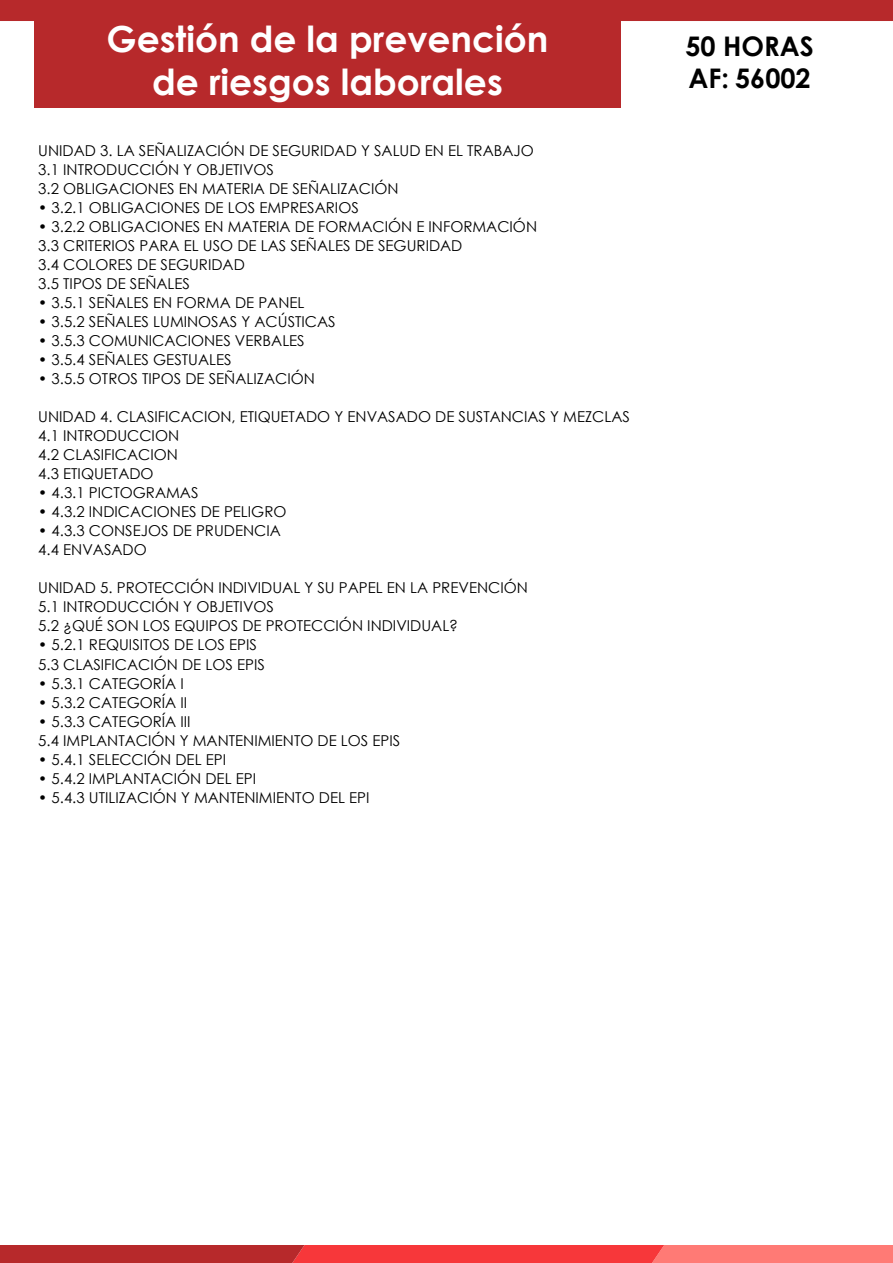
<style>
.page{position:relative;width:893px;height:1263px;background:#fff}
.page>*{position:absolute;margin:0;border:0;box-sizing:border-box;transform-origin:0 0}
.t1{font:700 36px/43.2px "Century Gothic";color:#fff;text-align:center}
.t2{font:700 27px/32.4px "Century Gothic";color:#000}
.t3{font:15px/19px "Century Gothic";color:#000}
</style>
<div class="page">
<div style="left:0;top:0;width:893px;height:21px;background:#b7292b"></div>
<div style="left:34px;top:0;width:586px;height:107px;background:#b7292b"></div>
<svg style="left:0;top:1245px;width:893px;height:18px;background:#e34444"></svg>
<h1 class="t1" style="left:106px;top:16px;width:444px">Gestión de la prevención de riesgos laborales</h1>
<p class="t3" style="left:38px;top:140px;width:497px">UNIDAD 3. LA SEÑALIZACIÓN DE SEGURIDAD Y SALUD EN EL TRABAJO<br>3.1 INTRODUCCIÓN Y OBJETIVOS<br>3.2 OBLIGACIONES EN MATERIA DE SEÑALIZACIÓN</p>
<p class="t3" style="left:38px;top:198px;width:322px">• 3.2.1 OBLIGACIONES DE LOS EMPRESARIOS</p>
<p class="t3" style="left:38px;top:217px;width:500px">• 3.2.2 OBLIGACIONES EN MATERIA DE FORMACIÓN E INFORMACIÓN 3.3 CRITERIOS PARA EL USO DE LAS SEÑALES DE SEGURIDAD<br>3.4 COLORES DE SEGURIDAD<br>3.5 TIPOS DE SEÑALES</p>
<p class="t3" style="left:38px;top:293px;width:268px">• 3.5.1 SEÑALES EN FORMA DE PANEL</p>
<p class="t3" style="left:38px;top:312px;width:299px">• 3.5.2 SEÑALES LUMINOSAS Y ACÚSTICAS</p>
<p class="t3" style="left:38px;top:331px;width:268px">• 3.5.3 COMUNICACIONES VERBALES</p>
<p class="t3" style="left:38px;top:350px;width:195px">• 3.5.4 SEÑALES GESTUALES</p>
<p class="t3" style="left:38px;top:369px;width:278px">• 3.5.5 OTROS TIPOS DE SEÑALIZACIÓN</p>
<p class="t3" style="left:38px;top:407px;width:593px">UNIDAD 4. CLASIFICACION, ETIQUETADO Y ENVASADO DE SUSTANCIAS Y MEZCLAS<br>4.1 INTRODUCCION<br>4.2 CLASIFICACION<br>4.3 ETIQUETADO</p>
<p class="t3" style="left:38px;top:483px;width:162px">• 4.3.1 PICTOGRAMAS</p>
<p class="t3" style="left:38px;top:502px;width:250px">• 4.3.2 INDICACIONES DE PELIGRO</p>
<p class="t3" style="left:38px;top:521px;width:244px">• 4.3.3 CONSEJOS DE PRUDENCIA<br>4.4 ENVASADO</p>
<p class="t3" style="left:38px;top:578px;width:491px">UNIDAD 5. PROTECCIÓN INDIVIDUAL Y SU PAPEL EN LA PREVENCIÓN<br>5.1 INTRODUCCIÓN Y OBJETIVOS<br>5.2 ¿QUÉ SON LOS EQUIPOS DE PROTECCIÓN INDIVIDUAL?</p>
<p class="t3" style="left:38px;top:635px;width:228px">• 5.2.1 REQUISITOS DE LOS EPIS<br>5.3 CLASIFICACIÓN DE LOS EPIS</p>
<p class="t3" style="left:38px;top:673px;width:147px">• 5.3.1 CATEGORÍA I</p>
<p class="t3" style="left:38px;top:692px;width:151px">• 5.3.2 CATEGORÍA II</p>
<p class="t3" style="left:38px;top:711px;width:364px">• 5.3.3 CATEGORÍA III<br>5.4 IMPLANTACIÓN Y MANTENIMIENTO DE LOS EPIS</p>
<p class="t3" style="left:38px;top:749px;width:189px">• 5.4.1 SELECCIÓN DEL EPI</p>
<p class="t3" style="left:38px;top:768px;width:219px">• 5.4.2 IMPLANTACIÓN DEL EPI</p>
<p class="t3" style="left:38px;top:787px;width:333px">• 5.4.3 UTILIZACIÓN Y MANTENIMIENTO DEL EPI</p>
<h2 class="t2" style="left:685px;top:29px;width:130px">50 HORAS<br>AF: 56002</h2>
</div>
